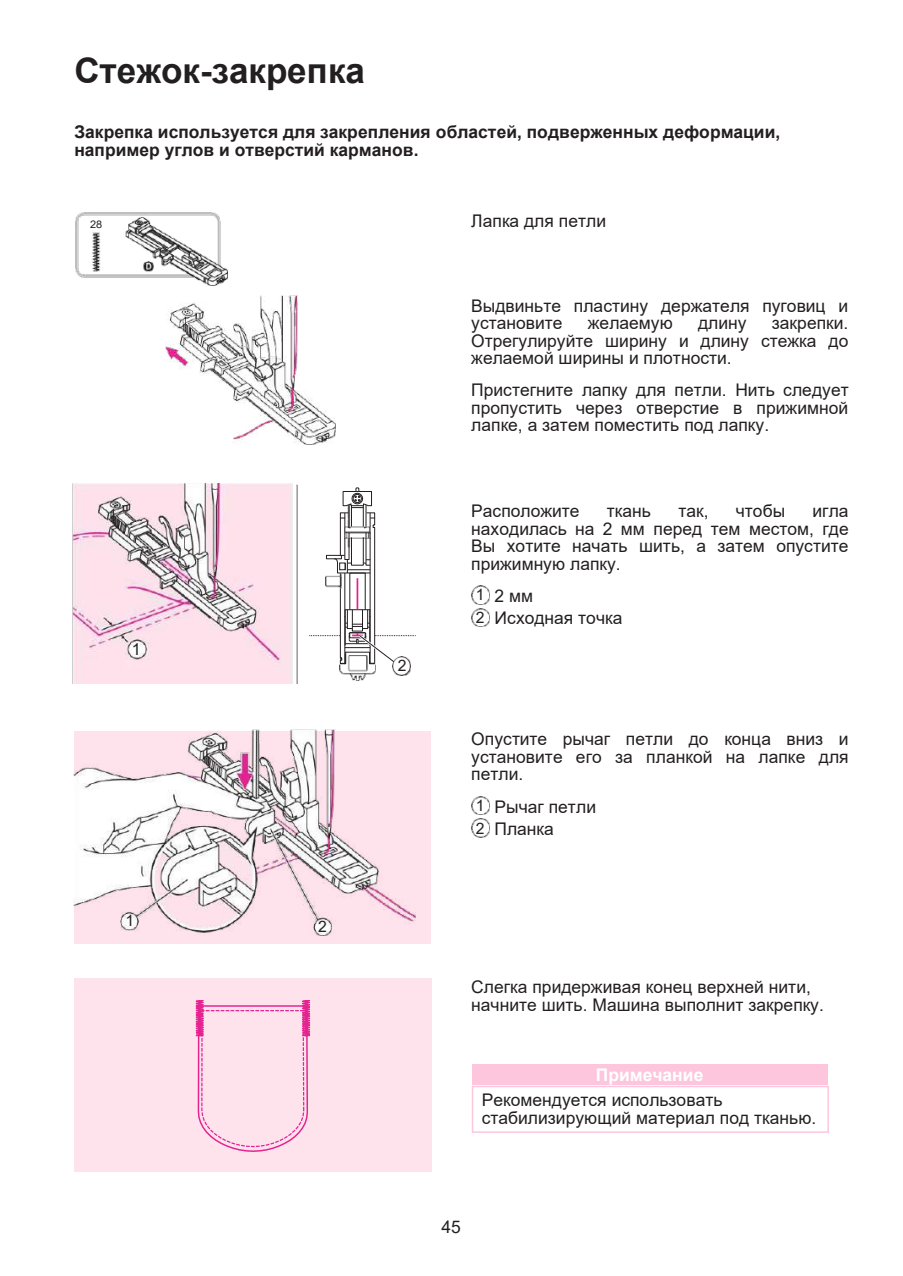
<style>
.page{position:relative;width:903px;height:1276px;background:#fff}
.page>*{position:absolute;margin:0;border:0;box-sizing:border-box;transform-origin:0 0}
.t1{font:700 35px "Arial";color:#231f20}
.t2{font:17.5px/17.5px "Arial";color:#231f20}
.t3{font:700 17.5px/17.7px "Arial";color:#231f20}
.t4{font:700 17.5px "Arial";color:#fff}
.t5{font:16.62px "Arial";color:#231f20}
.t6{font:15.75px/22.8px "Arial";color:#231f20}
.t7{font:10.5px "Arial";color:#231f20;scale:1.05 1}
</style>
<div class="page">
<div style="left:472px;top:1064px;width:356px;height:21px;background:#fdc6dd"></div>
<div style="left:472px;top:1086px;width:357px;height:47px;border:1px solid #fdc6dd"></div>
<img style="left:166px;top:296px;width:170px;height:148px">
<img style="left:75px;top:213px;width:153px;height:72px">
<img style="left:340px;top:667px;width:35px;height:13px">
<svg style="left:309px;top:487px;width:107px;height:180px"></svg>
<img style="left:393px;top:657px;width:18px;height:18px">
<img style="left:72px;top:484px;width:225px;height:199px">
<div style="left:74px;top:730px;width:357px;height:213px;background:#fee3ed"></div>
<img style="left:74px;top:729px;width:342px;height:206px">
<div style="left:74px;top:978px;width:358px;height:193px;background:#fee3ed"></div>
<svg style="left:195px;top:1000px;width:116px;height:152px"></svg>
<img style="left:471px;top:586px;width:19px;height:18px">
<img style="left:471px;top:608px;width:19px;height:18px">
<img style="left:471px;top:796px;width:19px;height:19px">
<img style="left:471px;top:819px;width:19px;height:18px">
<h1 class="t1" style="left:74px;top:46px;width:292px">Стежок-закрепка</h1>
<p class="t3" style="left:74px;top:123px;width:708px">Закрепка используется для закрепления областей, подверженных деформации, например углов и отверстий карманов.</p>
<p class="t7" style="left:90px;top:217px;width:13px">28</p>
<p class="t5" style="left:132px;top:637px;width:10px">1</p>
<p class="t6" style="left:125px;top:909px;width:10px">1</p>
<p class="t6" style="left:318px;top:915px;width:10px">2</p>
<p class="t6" style="left:398px;top:654px;width:10px">2</p>
<p class="t2" style="left:471px;top:212px;width:136px">Лапка для петли</p>
<p class="t2" style="left:471px;top:297px;width:378px">Выдвиньте пластину держателя пуговиц и установите</p>
<p class="t2" style="left:471px;top:314px;width:379px;text-align:justify;text-indent:300px">закрепки.<br>Отрегулируйте ширину и длину стежка до желаемой ширины и плотности.</p>
<p class="t2" style="left:471px;top:381px;width:379px;text-align:justify">Пристегните лапку для петли. Нить следует пропустить через отверстие в прижимной лапке, а затем поместить под лапку.</p>
<p class="t2" style="left:588px;top:314px;width:87px">желаемую</p>
<p class="t2" style="left:698px;top:314px;width:50px">длину</p>
<p class="t2" style="left:471px;top:502px;width:110px">Расположите</p>
<p class="t2" style="left:607px;top:502px;width:46px">ткань</p>
<p class="t2" style="left:678px;top:502px;width:32px">так,</p>
<p class="t2" style="left:736px;top:502px;width:51px">чтобы</p>
<p class="t2" style="left:471px;top:502px;width:379px;text-align:justify;text-indent:341px">игла находилась на 2 мм перед тем местом, где Вы хотите начать шить, а затем опустите прижимную лапку.</p>
<p class="t2" style="left:495px;top:584px;width:129px;line-height:22.4px">2 мм<br>Исходная точка</p>
<p class="t6" style="left:476px;top:583px;width:10px">1<br>2</p>
<p class="t2" style="left:471px;top:730px;width:379px;text-align:justify">Опустите рычаг петли до конца вниз и установите его за планкой на лапке для петли.</p>
<p class="t2" style="left:495px;top:795px;width:103px;line-height:22.4px">Рычаг петли<br>Планка</p>
<p class="t6" style="left:476px;top:794px;width:10px">1<br>2</p>
<p class="t2" style="left:471px;top:978px;width:354px">Слегка придерживая конец верхней нити, начните шить. Машина выполнит закрепку.</p>
<p class="t4" style="left:596px;top:1063px;width:109px">Примечание</p>
<p class="t2" style="left:482px;top:1091px;width:336px">Рекомендуется использовать стабилизирующий материал под тканью.</p>
<p class="t2" style="left:442px;top:1218px;width:21px">45</p>
</div>
